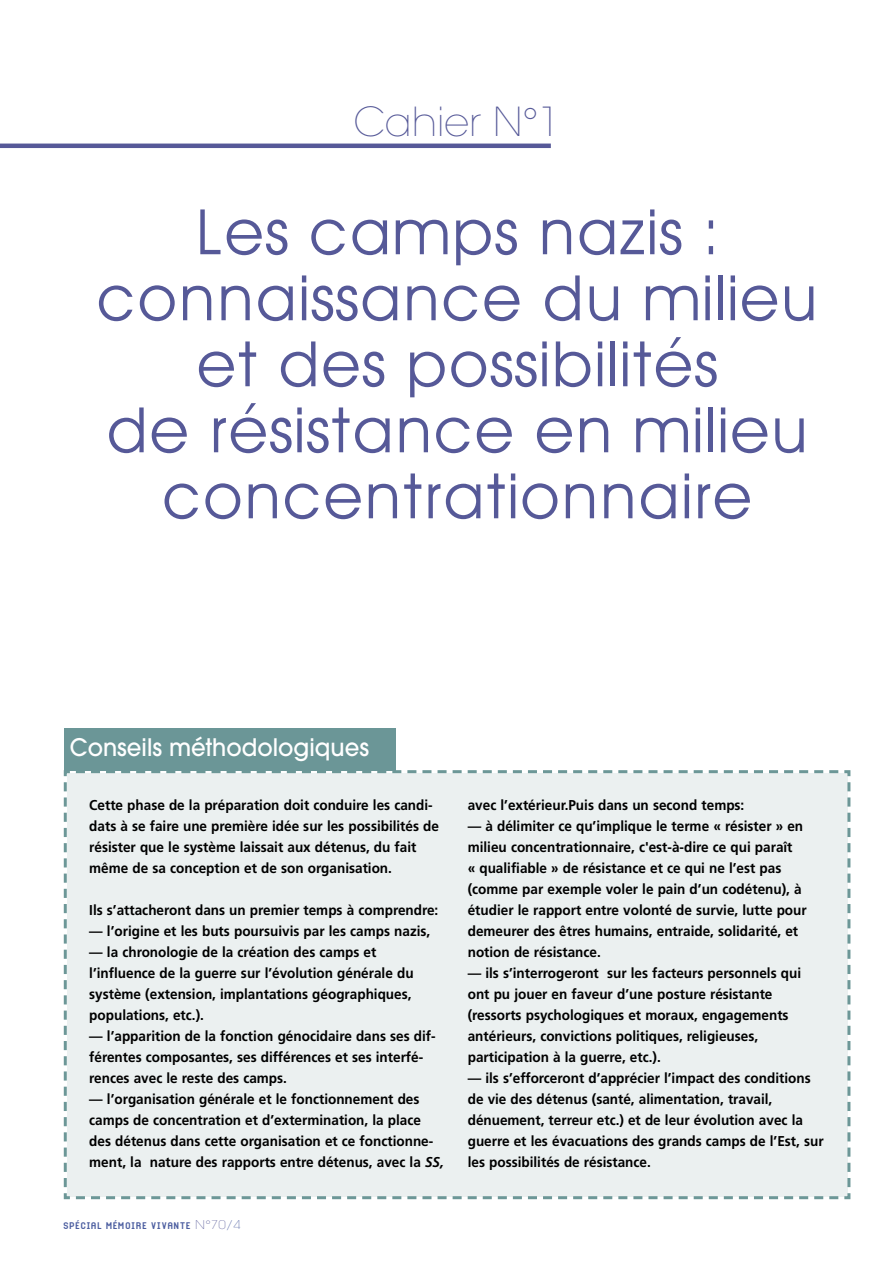
<style>
.page{position:relative;width:893px;height:1263px;background:#fff}
.page>*{position:absolute;margin:0;border:0;box-sizing:border-box;transform-origin:0 0}
.t1{font:63px/66px "Avant Garde";color:#565998;text-align:center}
.t2{font:200 39.75px "Avant Garde";color:#565998}
.t3{font:500 24px "Avant Garde";color:#fff;scale:.95 1}
.t4{font:700 14.25px/21px "Frutiger";color:#000;scale:.95 1}
.t5{font:12px "G Azole";letter-spacing:.015em;color:#4c5ea0;scale:1.12 1}
.s1{font-style:italic}
.s2{font-family:"Avant Garde";font-weight:200;color:#565998}
.s3{font-family:"Avant Garde";font-weight:200}
</style>
<div class="page">
<div style="left:63px;top:770px;width:788px;height:430px;background:#ebf0f0"></div>
<div style="left:64px;top:728px;width:332px;height:43px;background:#6b9697"></div>
<hr style="left:0;top:144px;width:551px;height:4px;background:#565998">
<h2 class="t2" style="left:354px;top:98px;width:208px">Cahier N°1</h2>
<h1 class="t1" style="left:96px;top:199px;width:724px">Les camps nazis : connaissance du milieu et des possibilités<br>de résistance en milieu concentrationnaire</h1>
<h3 class="t3" style="left:70px;top:732px;width:316px">Conseils méthodologiques</h3>
<p class="t4" style="left:89px;top:795px;width:370px">Cette phase de la préparation doit conduire les candi&shy;dats à se faire une première idée sur les possibilités de résister que le système laissait aux détenus, du fait même de sa conception et de son organisation.</p>
<p class="t4" style="left:89px;top:900px;width:369px">Ils s’attacheront dans un premier temps à comprendre:</p>
<p class="t4" style="left:89px;top:921px;width:360px">— l’origine et les buts poursuivis par les camps nazis,</p>
<p class="t4" style="left:89px;top:942px;width:343px">— la chronologie de la création des camps et l’influence de la guerre sur l’évolution générale du système (extension, implantations géographiques, populations, etc.).</p>
<p class="t4" style="left:89px;top:1026px;width:366px">— l’apparition de la fonction génocidaire dans ses dif&shy;férentes composantes, ses différences et ses interfé&shy;rences avec le reste des camps.</p>
<p class="t4" style="left:89px;top:1089px;width:375px">— l’organisation générale et le fonctionnement des camps de concentration et d’extermination, la place des détenus dans cette organisation et ce fonctionne&shy;ment, la nature des rapports entre détenus, avec la <span class="s1">SS,</span></p>
<p class="t5" style="left:64px;top:1219px;width:160px">SPÉCIAL MÉMOIRE VIVANTE <span class="s2">N°70</span><span class="s3">/4</span></p>
<p class="t4" style="left:468px;top:795px;width:293px">avec l’extérieur.Puis dans un second temps:</p>
<p class="t4" style="left:468px;top:816px;width:358px">— à délimiter ce qu’implique le terme « résister » en milieu concentrationnaire, c'est-à-dire ce qui paraît<br>« qualifiable » de résistance et ce qui ne l’est pas (comme par exemple voler le pain d’un codétenu), à étudier le rapport entre volonté de survie, lutte pour demeurer des êtres humains, entraide, solidarité, et notion de résistance.</p>
<p class="t4" style="left:468px;top:963px;width:352px">— ils s’interrogeront sur les facteurs personnels qui ont pu jouer en faveur d’une posture résistante (ressorts psychologiques et moraux, engagements antérieurs, convictions politiques, religieuses, participation à la guerre, etc.).</p>
<p class="t4" style="left:468px;top:1068px;width:376px">— ils s’efforceront d’apprécier l’impact des conditions de vie des détenus (santé, alimentation, travail, dénuement, terreur etc.) et de leur évolution avec la guerre et les évacuations des grands camps de l’Est, sur les possibilités de résistance.</p>
</div>
